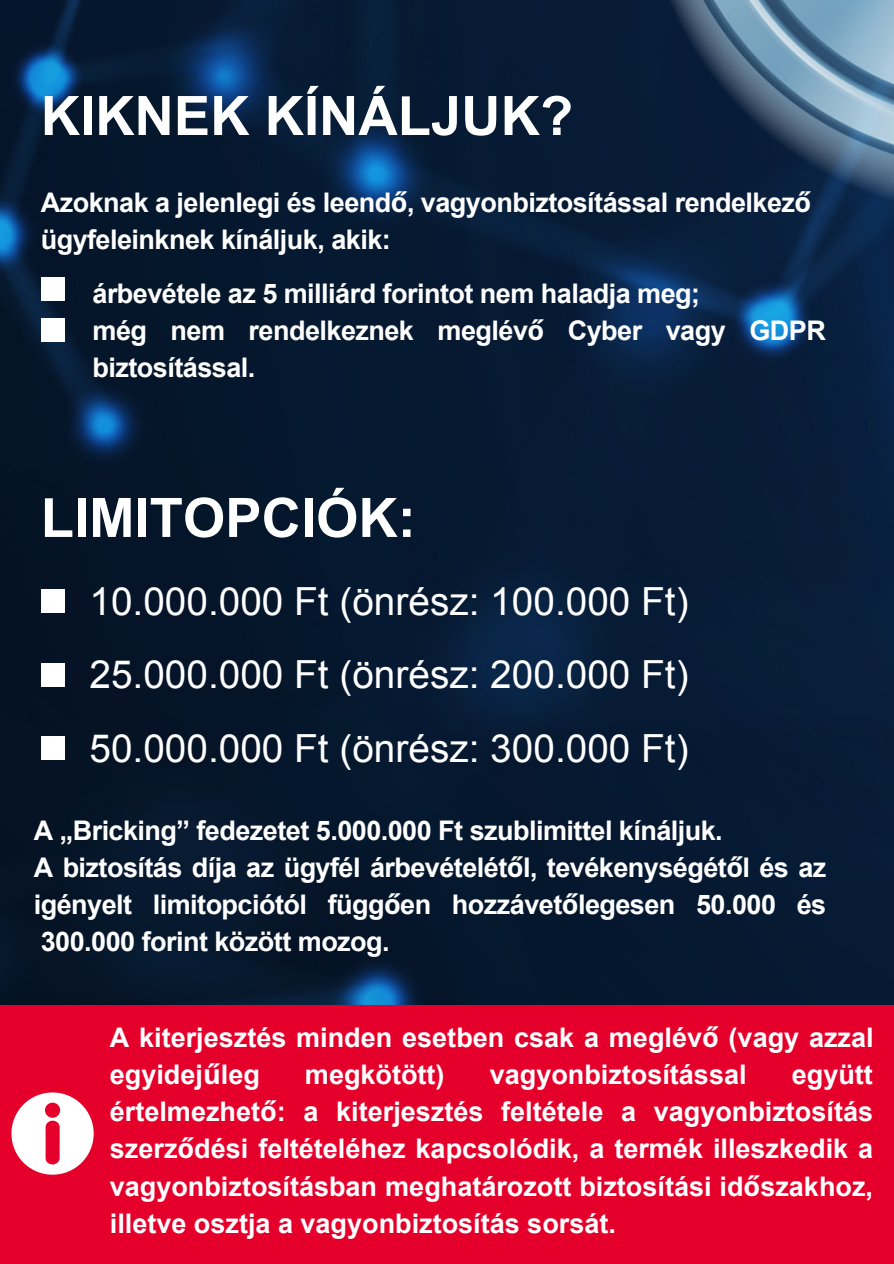
<style>
.page{position:relative;width:894px;height:1264px;background:#fff}
.page>*{position:absolute;margin:0;border:0;box-sizing:border-box;transform-origin:0 0}
.t1{font:700 54.45px "Arial";color:#fff}
.t2{font:38.7px "Arial";color:#fff}
.t3{font:700 27px/37.2px "Arial";letter-spacing:-.02em;color:#fff;text-align:justify}
.t4{font:700 27px/37.2px "Arial";color:#fff}
.s1{font-family:"Noto Sans"}
</style>
<div class="page">
<img style="left:0;top:0;width:893px;height:1004px">
<div style="left:0;top:1004px;width:893px;height:259px;background:#e4002b"></div>
<svg style="left:11px;top:1092px;width:83px;height:82px"></svg>
<div style="left:41px;top:277px;width:23px;height:24px;background:#fff"></div>
<div style="left:41px;top:318px;width:23px;height:24px;background:#fff"></div>
<div style="left:41px;top:589px;width:23px;height:24px;background:#fff"></div>
<div style="left:41px;top:663px;width:23px;height:23px;background:#fff"></div>
<div style="left:41px;top:736px;width:23px;height:23px;background:#fff"></div>
<p class="t1" style="left:41px;top:95px;width:533px">KIKNEK KÍNÁLJUK?</p>
<p class="t3" style="left:41px;top:184px;width:771px">Azoknak a jelenlegi és leend<span class="s1">ő</span>, vagyonbiztosítással rendelkez<span class="s1">ő </span>ügyfeleinknek kínáljuk, akik:</p>
<p class="t3" style="left:92px;top:275px;width:609px">árbevétele az 5 milliárd forintot nem haladja meg;</p>
<p class="t3" style="left:92px;top:312px;width:734px">még nem rendelkeznek meglév<span class="s1">ő</span> Cyber vagy GDPR biztosítással.</p>
<p class="t1" style="left:41px;top:497px;width:376px">LIMITOPCIÓK:</p>
<p class="t2" style="left:89px;top:580px;width:600px">10.000.000 Ft (önrész: 100.000 Ft)</p>
<p class="t2" style="left:89px;top:653px;width:600px">25.000.000 Ft (önrész: 200.000 Ft)</p>
<p class="t2" style="left:89px;top:726px;width:600px">50.000.000 Ft (önrész: 300.000 Ft)</p>
<p class="t3" style="left:34px;top:811px;width:690px">A „Bricking” fedezetet 5.000.000 Ft szublimittel kínáljuk.</p>
<p class="t3" style="left:34px;top:848px;width:794px">A biztosítás díja az ügyfél árbevételét<span class="s1">ő</span>l, tevékenységét<span class="s1">ő</span>l és az igényelt limitopciótól függ<span class="s1">ő</span>en hozzávet<span class="s1">ő</span>legesen 50.000 és 300.000 forint között mozog.</p>
<p class="t4" style="left:110px;top:1018px;width:765px">A kiterjesztés minden esetben csak a meglév<span class="s1">ő</span> (vagy azzal egyidej<span class="s1">ű</span>leg</p>
<p class="t3" style="left:110px;top:1056px;width:764px;text-indent:681px">együtt értelmezhet<span class="s1">ő</span>: a kiterjesztés feltétele a vagyonbiztosítás szerz<span class="s1">ő</span>dési feltételéhez kapcsolódik, a termék illeszkedik a vagyonbiztosításban meghatározott biztosítási id<span class="s1">ő</span>szakhoz, illetve osztja a vagyonbiztosítás sorsát.</p>
<p class="t4" style="left:305px;top:1056px;width:141px">megkötött)</p>
<p class="t4" style="left:489px;top:1056px;width:258px">vagyonbiztosítással</p>
</div>
